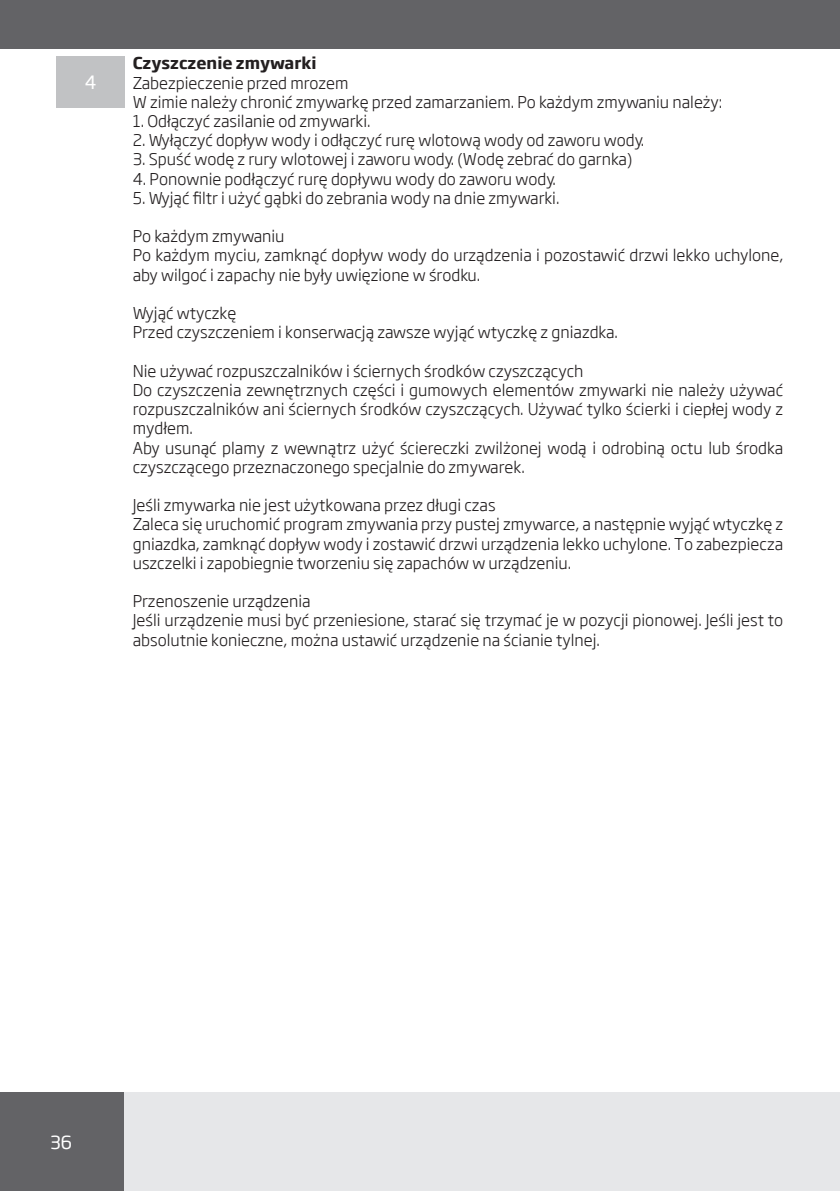
<style>
.page{position:relative;width:840px;height:1191px;background:#fff}
.page>*{position:absolute;margin:0;border:0;box-sizing:border-box;transform-origin:0 0}
.t1{font:18px "Soho Gothic Pro";color:#fff}
.t2{font:300 16px/19.2px "Soho Gothic Pro";color:#231f20}
.t3{font:700 16px "Soho Gothic Pro";color:#231f20}
</style>
<div class="page">
<div style="left:0;top:0;width:839px;height:49px;background:#636366"></div>
<div style="left:57px;top:57px;width:68px;height:51px;background:#c1c2c4"></div>
<div style="left:0;top:1092px;width:839px;height:99px;background:#e6e7e9"></div>
<div style="left:0;top:1092px;width:123px;height:99px;background:#636366"></div>
<p class="t1" style="left:85px;top:69px;width:13px">4</p>
<p class="t3" style="left:133px;top:51px;width:185px">Czyszczenie zmywarki</p>
<p class="t2" style="left:133px;top:72px;width:217px">Zabezpieczenie przed mrozem</p>
<p class="t2" style="left:133px;top:91px;width:591px">W zimie należy chronić zmywarkę przed zamarzaniem. Po każdym zmywaniu należy:</p>
<p class="t2" style="left:133px;top:110px;width:239px">1. Odłączyć zasilanie od zmywarki.</p>
<p class="t2" style="left:133px;top:130px;width:513px">2. Wyłączyć dopływ wody i odłączyć rurę wlotową wody od zaworu wody.</p>
<p class="t2" style="left:133px;top:149px;width:500px">3. Spuść wodę z rury wlotowej i zaworu wody. (Wodę zebrać do garnka)</p>
<p class="t2" style="left:133px;top:168px;width:424px">4. Ponownie podłączyć rurę dopływu wody do zaworu wody.</p>
<p class="t2" style="left:133px;top:187px;width:428px">5. Wyjąć filtr i użyć gąbki do zebrania wody na dnie zmywarki.</p>
<p class="t2" style="left:133px;top:226px;width:153px">Po każdym zmywaniu</p>
<p class="t2" style="left:133px;top:245px;width:651px">Po każdym myciu, zamknąć dopływ wody do urządzenia i pozostawić drzwi lekko uchylone, aby wilgoć i zapachy nie były uwięzione w środku.</p>
<p class="t2" style="left:133px;top:302px;width:105px">Wyjąć wtyczkę</p>
<p class="t2" style="left:133px;top:322px;width:486px">Przed czyszczeniem i konserwacją zawsze wyjąć wtyczkę z gniazdka.</p>
<p class="t2" style="left:133px;top:360px;width:452px">Nie używać rozpuszczalników i ściernych środków czyszczących</p>
<p class="t2" style="left:133px;top:379px;width:651px;text-align:justify">Do czyszczenia zewnętrznych części i gumowych elementów zmywarki nie należy używać rozpuszczalników ani ściernych środków czyszczących. Używać tylko ścierki i ciepłej wody z mydłem.</p>
<p class="t2" style="left:133px;top:437px;width:651px">Aby usunąć plamy z wewnątrz użyć ściereczki zwilżonej wodą i odrobiną octu lub środka czyszczącego przeznaczonego specjalnie do zmywarek.</p>
<p class="t2" style="left:133px;top:494px;width:364px">Jeśli zmywarka nie jest użytkowana przez długi czas</p>
<p class="t2" style="left:133px;top:514px;width:651px;text-align:justify">Zaleca się uruchomić program zmywania przy pustej zmywarce, a następnie wyjąć wtyczkę z gniazdka, zamknąć dopływ wody i zostawić drzwi urządzenia lekko uchylone. To zabezpiecza uszczelki i zapobiegnie tworzeniu się zapachów w urządzeniu.</p>
<p class="t2" style="left:133px;top:590px;width:179px">Przenoszenie urządzenia</p>
<p class="t2" style="left:133px;top:610px;width:651px">Jeśli urządzenie musi być przeniesione, starać się trzymać je w pozycji pionowej. Jeśli jest to absolutnie konieczne, można ustawić urządzenie na ścianie tylnej.</p>
<p class="t1" style="left:50px;top:1128px;width:24px">36</p>
</div>
